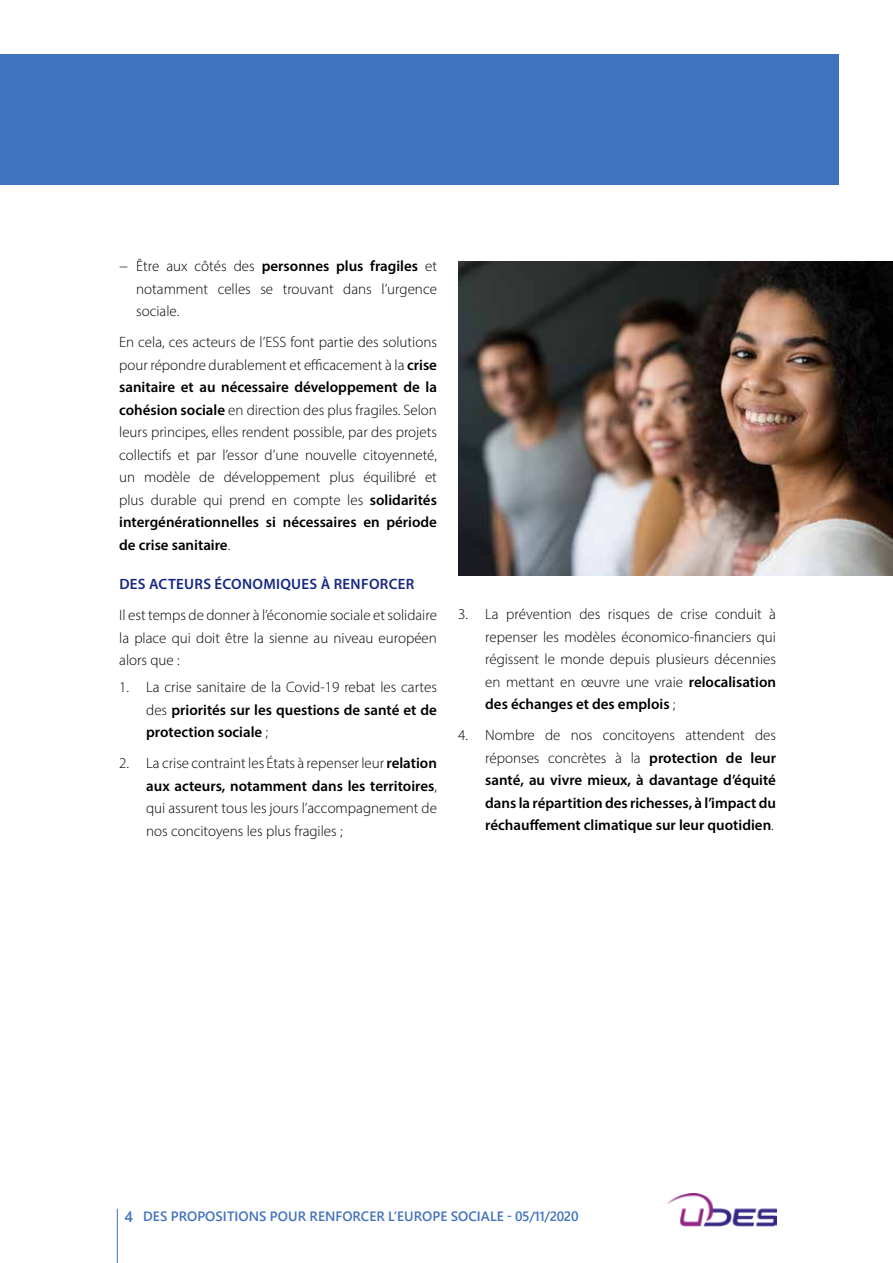
<style>
.page{position:relative;width:893px;height:1263px;background:#fff}
.page>*{position:absolute;margin:0;border:0;box-sizing:border-box;transform-origin:0 0}
.t1{font:300 15px/22.5px "Myriad Pro";color:#000;text-align:justify}
.t2{font:600 15px/22.5px "Myriad Pro";color:#000;text-align:justify}
.t3{font:600 15px "Myriad Pro";letter-spacing:.02em;color:#162883}
.t4{font:600 13.5px "Segoe UI";letter-spacing:.005em;color:#4172be}
.s1{font-weight:600}
.s2{font-weight:300}
.s3{font-size:15px}
</style>
<div class="page">
<hr style="left:117px;top:1209px;width:1px;height:54px;background:#4172be">
<img style="left:667px;top:1193px;width:109px;height:33px">
<div style="left:0;top:54px;width:839px;height:131px;background:#4172be"></div>
<img style="left:458px;top:261px;width:435px;height:315px">
<p class="t1" style="left:136px;top:255px;width:302px;text-indent:-17px">− Être aux côtés des <span class="s1">personnes plus fragiles</span> et notamment celles se trouvant dans l’urgence sociale.</p>
<p class="t1" style="left:119px;top:331px;width:319px">En cela, ces acteurs de l’ESS font partie des solutions pour répondre durablement et efficacement à la <span class="s1">crise sanitaire et au nécessaire développement de la cohésion sociale</span> en direction des plus fragiles. Selon leurs principes, elles rendent possible, par des projets collectifs et par l’essor d’une nouvelle citoyenneté, un modèle de développement plus équilibré et plus durable qui prend en compte les <span class="s1">solidarités intergénérationnelles si nécessaires en période de crise sanitaire</span>.</p>
<p class="t3" style="left:119px;top:575px;width:297px">DES ACTEURS ÉCONOMIQUES À RENFORCER</p>
<p class="t1" style="left:119px;top:604px;width:319px">Il est temps de donner à l’économie sociale et solidaire la place qui doit être la sienne au niveau européen alors que :</p>
<p class="t2" style="left:146px;top:675px;width:292px;text-indent:-27px"><span class="s2">1. La crise sanitaire de la Covid-19 rebat les cartes des</span> priorités sur les questions de santé et de protection sociale <span class="s2">;</span></p>
<p class="t1" style="left:146px;top:752px;width:292px;text-indent:-27px">2. La crise contraint les États à repenser leur <span class="s1">relation aux acteurs, notamment dans les territoires</span>, qui assurent tous les jours l’accompagnement de nos concitoyens les plus fragiles ;</p>
<p class="t1" style="left:485px;top:603px;width:292px;text-indent:-27px">3. La prévention des risques de crise conduit à repenser les modèles économico-financiers qui régissent le monde depuis plusieurs décennies en mettant en œuvre une vraie <span class="s1">relocalisation des échanges et des emplois</span> ;</p>
<p class="t2" style="left:485px;top:724px;width:292px;text-indent:-27px"><span class="s2">4. Nombre de nos concitoyens attendent des réponses concrètes à la</span> protection de leur santé, au vivre mieux, à davantage d’équité dans la répartition des richesses, à l’impact du réchauffement climatique sur leur quotidien<span class="s2">.</span></p>
<p class="t4" style="left:124px;top:1203px;width:456px"><span class="s3">4</span> DES PROPOSITIONS POUR RENFORCER L’EUROPE SOCIALE - 05/11/2020</p>
</div>
